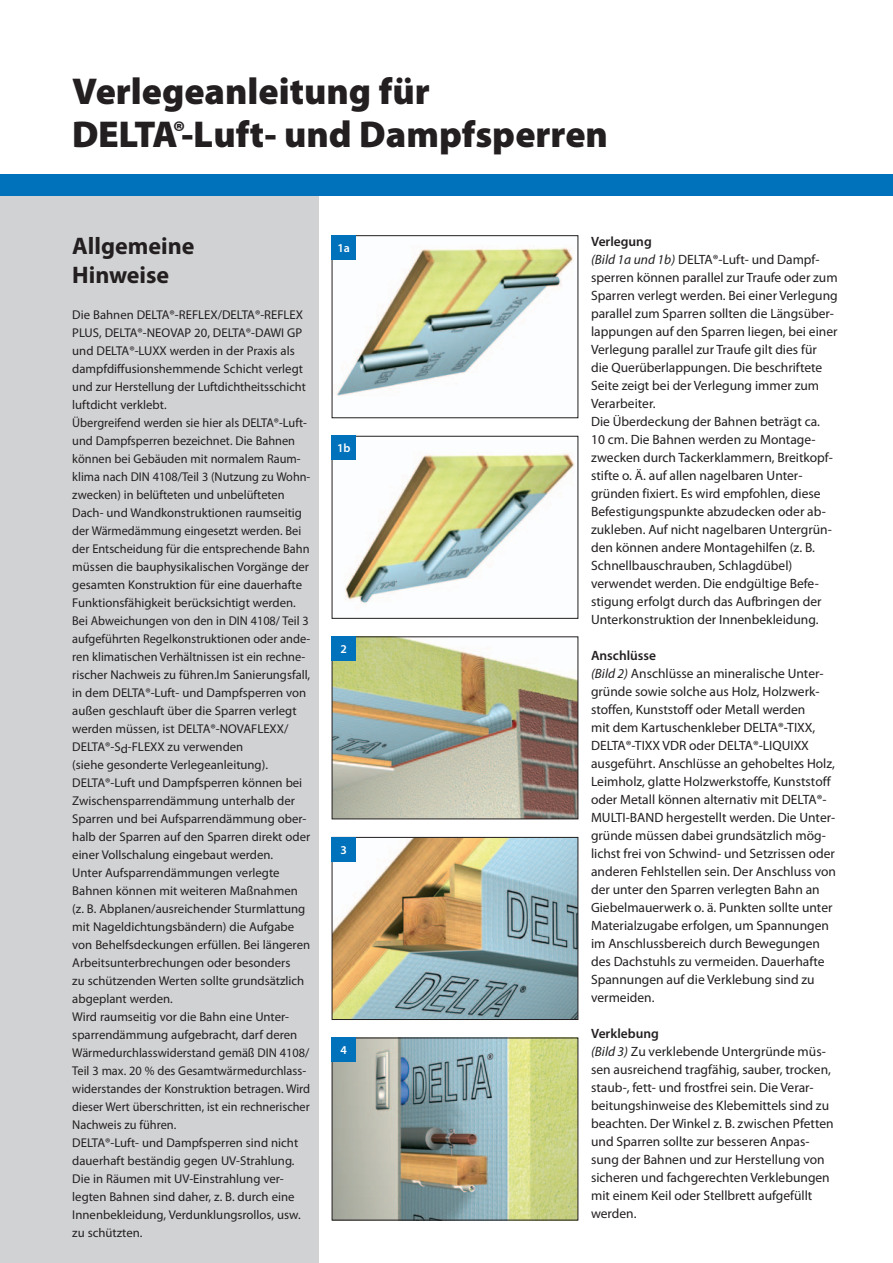
<style>
.page{position:relative;width:893px;height:1263px;background:#fff}
.page>*{position:absolute;margin:0;border:0;box-sizing:border-box;transform-origin:0 0}
.Head_26_28_Bl{font:900 37.5px "Myriad Pro Doerken";color:#231f20}
.Dörken_Copy{font:700 24px "Myriad Pro Doerken";color:#231f20}
.Fliess_9_12_Abn_GR{font:13.5px/18px "Myriad Pro Doerken";color:#231f20}
.Dörken_Copy-2{font:12.75px/18px "Myriad Pro Doerken";color:#231f20}
.Bildnummer_8_13{font:600 12px "Myriad Pro Doerken";color:#fff}
.s1{font-family:"Delta Myriad Pro"}
.s2{font-weight:600}
.s3{font-style:italic}
</style>
<div class="page">
<img style="left:334px;top:248px;width:239px;height:148px">
<div style="left:332px;top:235px;width:24px;height:24px;background:#0072bc"></div>
<img style="left:345px;top:453px;width:230px;height:151px">
<div style="left:332px;top:436px;width:246px;height:183px;border:1px solid #231f20"></div>
<div style="left:332px;top:436px;width:24px;height:24px;background:#0072bc"></div>
<img style="left:334px;top:638px;width:242px;height:179px">
<div style="left:332px;top:636px;width:24px;height:25px;background:#0072bc"></div>
<img style="left:334px;top:839px;width:242px;height:179px">
<div style="left:332px;top:837px;width:246px;height:183px;border:1px solid #231f20"></div>
<div style="left:332px;top:837px;width:24px;height:24px;background:#0072bc"></div>
<img style="left:334px;top:1039px;width:242px;height:179px">
<div style="left:332px;top:1037px;width:24px;height:25px;background:#0072bc"></div>
<div style="left:0;top:185px;width:319px;height:1078px;background:#d1d2d4"></div>
<div style="left:0;top:174px;width:893px;height:22px;background:#0072bc"></div>
<p class="Head_26_28_Bl" style="left:72px;top:66px;width:359px">Verlegeanleitung für</p>
<p class="Head_26_28_Bl" style="left:72px;top:109px;width:537px"><span class="s1">DELTA®-L</span>uft- und Dampfsperren</p>
<p class="Dörken_Copy" style="left:72px;top:230px;width:124px">Allgemeine</p>
<p class="Dörken_Copy" style="left:72px;top:259px;width:98px">Hinweise</p>
<p class="Dörken_Copy-2" style="left:72px;top:305px;width:240px">Die Bahnen DELTA®-REFLEX/DELTA®-REFLEX PLUS, DELTA®-NEOVAP 20, DELTA®-DAWI GP und DELTA®-LUXX werden in der Praxis als dampfdiffusionshemmende Schicht verlegt und zur Herstellung der Luftdichtheitsschicht luftdicht verklebt.<br>Übergreifend werden sie hier als DELTA®-Luft&shy;und Dampfsperren bezeichnet. Die Bahnen können bei Gebäuden mit normalem Raum&shy;klima nach DIN 4108/Teil 3 (Nutzung zu Wohn&shy;zwecken) in belüfteten und unbelüfteten Dach- und Wandkonstruktionen raumseitig der Wärmedämmung eingesetzt werden. Bei der Entscheidung für die entsprechende Bahn müssen die bauphysikalischen Vorgänge der gesamten Konstruktion für eine dauerhafte Funktionsfähigkeit berücksichtigt werden.<br>Bei Abweichungen von den in DIN 4108/ Teil 3 aufgeführten Regelkonstruktionen oder ande&shy;ren klimatischen Verhältnissen ist ein rechne&shy;rischer Nachweis zu führen.Im Sanierungsfall, in dem DELTA®-Luft- und Dampfsperren von außen geschlauft über die Sparren verlegt werden müssen, ist DELTA®-NOVAFLEXX/ DELTA®-Sd-FLEXX zu verwenden<br>(siehe gesonderte Verlegeanleitung).<br>DELTA®-Luft und Dampfsperren können bei Zwischensparrendämmung unterhalb der Sparren und bei Aufsparrendämmung ober&shy;halb der Sparren auf den Sparren direkt oder einer Vollschalung eingebaut werden.<br>Unter Aufsparrendämmungen verlegte Bahnen können mit weiteren Maßnahmen (z. B. Abplanen/ausreichender Sturmlattung mit Nageldichtungsbändern) die Aufgabe von Behelfsdeckungen erfüllen. Bei längeren Arbeitsunterbrechungen oder besonders<br>zu schützenden Werten sollte grundsätzlich abgeplant werden.<br>Wird raumseitig vor die Bahn eine Unter&shy;sparrendämmung aufgebracht, darf deren Wärmedurchlasswiderstand gemäß DIN 4108/ Teil 3 max. 20 % des Gesamtwärmedurchlass&shy;widerstandes der Konstruktion betragen. Wird dieser Wert überschritten, ist ein rechnerischer Nachweis zu führen.<br>DELTA®-Luft- und Dampfsperren sind nicht dauerhaft beständig gegen UV-Strahlung.<br>Die in Räumen mit UV-Einstrahlung ver&shy;legten Bahnen sind daher, z. B. durch eine Innenbekleidung, Verdunklungsrollos, usw. zu schützten.</p>
<p class="Bildnummer_8_13" style="left:337px;top:240px;width:14px">1a</p>
<p class="Bildnummer_8_13" style="left:337px;top:441px;width:15px">1b</p>
<p class="Bildnummer_8_13" style="left:341px;top:641px;width:8px">2</p>
<p class="Bildnummer_8_13" style="left:341px;top:842px;width:8px">3</p>
<p class="Bildnummer_8_13" style="left:341px;top:1042px;width:8px">4</p>
<p class="Fliess_9_12_Abn_GR" style="left:591px;top:232px;width:248px"><span class="s2">Verlegung<br></span><span class="s3">(Bild 1a und 1b)</span> DELTA®-Luft- und Dampf-- sperren können parallel zur Traufe oder zum Sparren verlegt werden. Bei einer Verlegung parallel zum Sparren sollten die Längsüber&shy;lappungen auf den Sparren liegen, bei einer Verlegung parallel zur Traufe gilt dies für die Querüberlappungen. Die beschriftete Seite zeigt bei der Verlegung immer zum Verarbeiter.<br>Die Überdeckung der Bahnen beträgt ca.<br>10 cm. Die Bahnen werden zu Montage&shy;zwecken durch Tackerklammern, Breitkopf&shy;stifte o. Ä. auf allen nagelbaren Unter&shy;gründen fixiert. Es wird empfohlen, diese Befestigungspunkte abzudecken oder ab&shy;zukleben. Auf nicht nagelbaren Untergrün&shy;den können andere Montagehilfen (z. B.<br>Schnellbauschrauben, Schlagdübel) verwendet werden. Die endgültige Befe&shy;stigung erfolgt durch das Aufbringen der Unterkonstruktion der Innenbekleidung.</p>
<p class="Fliess_9_12_Abn_GR" style="left:591px;top:646px;width:246px"><span class="s2">Anschlüsse<br></span><span class="s3">(Bild 2)</span> Anschlüsse an mineralische Unter-- gründe sowie solche aus Holz, Holzwerk&shy;stoffen, Kunststoff oder Metall werden<br>mit dem Kartuschenkleber DELTA®-TIXX, DELTA®-TIXX VDR oder DELTA®-LIQUIXX ausgeführt. Anschlüsse an gehobeltes Holz, Leimholz, glatte Holzwerkstoffe, Kunststoff oder Metall können alternativ mit DELTA®- MULTI-BAND hergestellt werden. Die Unter&shy;gründe müssen dabei grundsätzlich mög&shy;lichst frei von Schwind- und Setzrissen oder anderen Fehlstellen sein. Der Anschluss von der unter den Sparren verlegten Bahn an Giebelmauerwerk o. ä. Punkten sollte unter Materialzugabe erfolgen, um Spannungen im Anschlussbereich durch Bewegungen des Dachstuhls zu vermeiden. Dauerhafte Spannungen auf die Verklebung sind zu vermeiden.</p>
<p class="Fliess_9_12_Abn_GR" style="left:591px;top:1024px;width:244px"><span class="s2">Verklebung<br></span><span class="s3">(Bild 3)</span> Zu verklebende Untergründe müs&shy;sen ausreichend tragfähig, sauber, trocken, staub-, fett- und frostfrei sein. Die Verar&shy;beitungshinweise des Klebemittels sind zu beachten. Der Winkel z. B. zwischen Pfetten und Sparren sollte zur besseren Anpas&shy;sung der Bahnen und zur Herstellung von sicheren und fachgerechten Verklebungen mit einem Keil oder Stellbrett aufgefüllt werden.</p>
</div>
